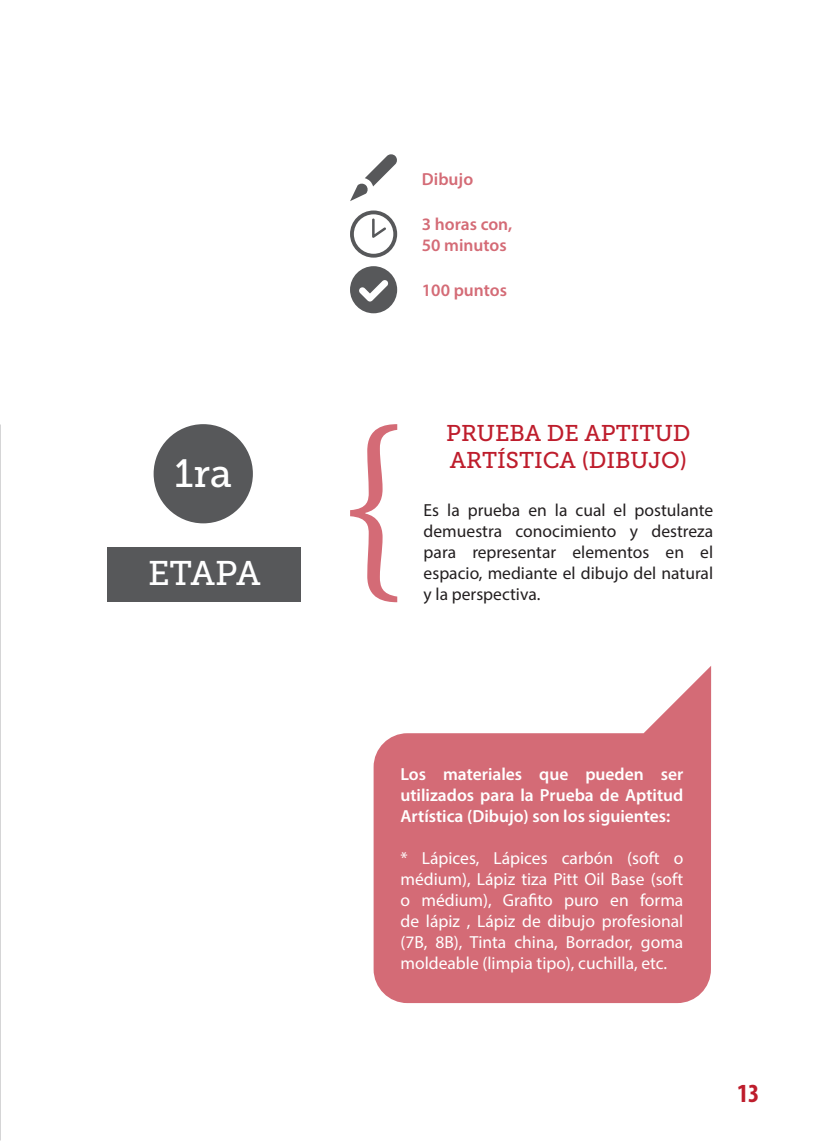
<style>
.page{position:relative;width:819px;height:1141px;background:#fff}
.page>*{position:absolute;margin:0;border:0;box-sizing:border-box;transform-origin:0 0}
.t1{font:39.38px "Museo Slab 500";color:#fff}
.t2{font:34.12px "Museo Slab 500";letter-spacing:-.02em;color:#fff}
.t3{font:700 condensed 26.25px "Myriad Pro";color:#be1d2c}
.t4{font:22.75px/27.3px "Museo Slab 500";color:#be1d2c}
.t5{font:17.5px/21px "Myriad Pro";color:#fff;text-align:justify}
.t6{font:17.5px/21px "Myriad Pro";color:#231f20;text-align:justify}
.t7{font:600 17.5px/21px "Myriad Pro";color:#fff;text-align:justify}
.t8{font:600 17.5px/21px "Myriad Pro";color:#d46b76}
</style>
<div class="page">
<div style="left:107px;top:548px;width:194px;height:54px;background:#57585a"></div>
<div style="left:154px;top:424px;width:99px;height:99px;background:#57585a;border-radius:50%"></div>
<svg style="left:350px;top:424px;width:47px;height:178px"></svg>
<svg style="left:350px;top:210px;width:47px;height:48px"></svg>
<svg style="left:350px;top:154px;width:47px;height:47px"></svg>
<svg style="left:350px;top:266px;width:47px;height:47px"></svg>
<svg style="left:373px;top:666px;width:338px;height:337px;fill:#d46b76"></svg>
<h1 class="t1" style="left:174px;top:452px;width:59px">1ra</h1>
<h2 class="t2" style="left:148px;top:555px;width:114px">ETAPA</h2>
<p class="t8" style="left:422px;top:168px;width:53px">Dibujo</p>
<p class="t8" style="left:422px;top:213px;width:92px">3 horas con,<br>50 minutos</p>
<p class="t8" style="left:422px;top:279px;width:87px">100 puntos</p>
<h3 class="t4" style="left:446px;top:419px;width:246px">PRUEBA DE APTITUD<br>ARTÍSTICA (DIBUJO)</h3>
<p class="t6" style="left:423px;top:500px;width:291px">Es la prueba en la cual el postulante demuestra conocimiento y destreza para representar elementos en el espacio, mediante el dibujo del natural y la perspectiva.</p>
<p class="t7" style="left:400px;top:763px;width:284px">Los materiales que pueden ser utilizados para la Prueba de Aptitud Artística (Dibujo) son los siguientes:</p>
<p class="t5" style="left:400px;top:848px;width:284px">* Lápices, Lápices carbón (soft o médium), Lápiz tiza Pitt Oil Base (soft o médium), Grafito puro en forma de lápiz , Lápiz de dibujo profesional (7B, 8B), Tinta china, Borrador, goma moldeable (limpia tipo), cuchilla, etc.</p>
<h3 class="t3" style="left:737px;top:1077px;width:24px">13</h3>
</div>
